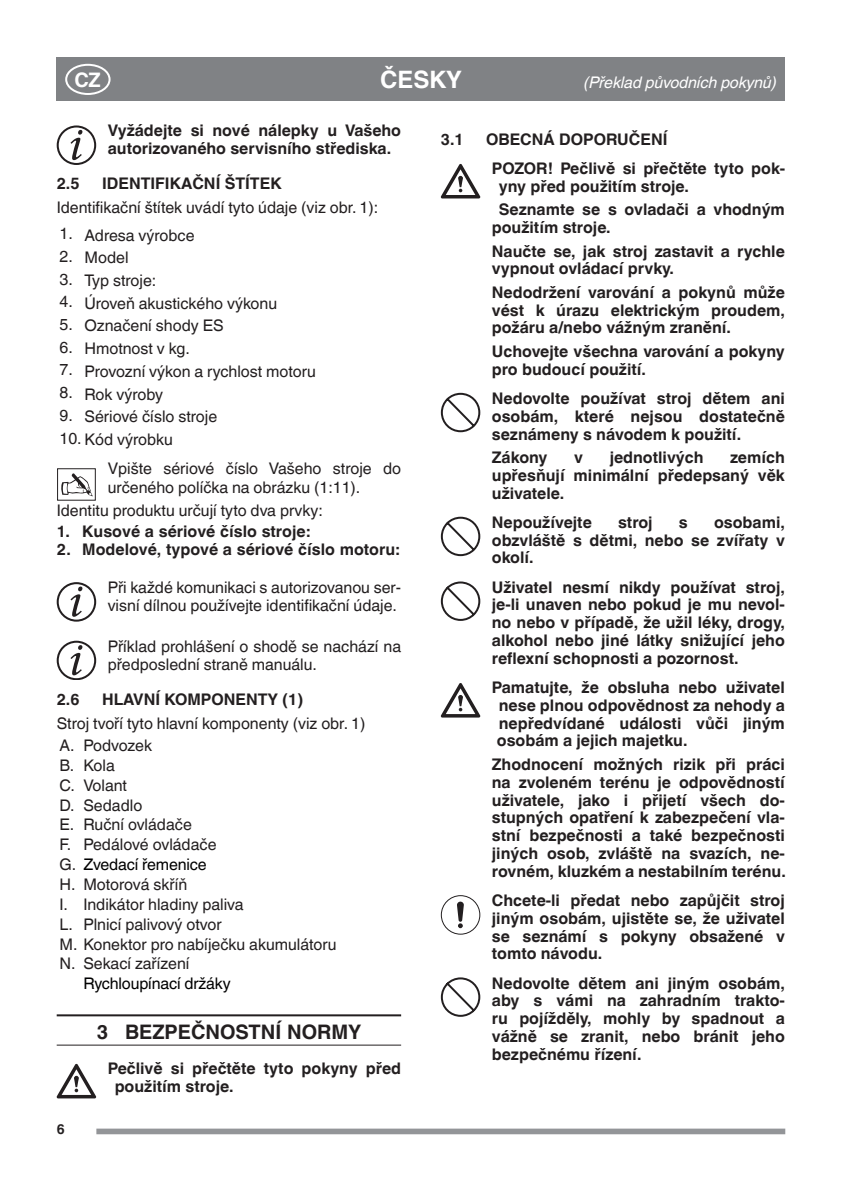
<style>
.page{position:relative;width:842px;height:1191px;background:#fff}
.page>*{position:absolute;margin:0;border:0;box-sizing:border-box;transform-origin:0 0}
.t1{font:700 24px "Helvetica World";color:#fff}
.t2{font:700 20px "Helvetica World";color:#231f20}
.t3{font:700 20px "Helvetica World";color:#fff}
.t4{font:700 16px/17.8px "Helvetica World";color:#231f20}
.t5{font:16px/19.8px "Helvetica World";color:#231f20}
.t6{font:italic 16px "Helvetica World";letter-spacing:-.01em;color:#fff}
.t7{font:16px "Helvetica World";letter-spacing:-.01em;color:#000001}
.t8{font:700 14px "Helvetica World";color:#231f20}
.s1{color:#000001}
</style>
<div class="page">
<div style="left:57px;top:58px;width:728px;height:43px;background:#808285"></div>
<div style="left:96px;top:1128px;width:689px;height:6px;background:#939598"></div>
<div style="left:65px;top:64px;width:46px;height:31px;border:2px solid #fff;border-radius:50%"></div>
<hr style="left:57px;top:1014px;width:344px;height:2px;background:#231f20">
<hr style="left:57px;top:1044px;width:344px;height:1px;background:#231f20">
<div style="left:57px;top:125px;width:39px;height:40px;border:2px solid #231f20;border-radius:50%"></div>
<svg style="left:70px;top:130px;width:12px;height:30px"></svg>
<svg style="left:61px;top:473px;width:32px;height:23px"></svg>
<div style="left:57px;top:468px;width:39px;height:33px;border:1px solid #231f20"></div>
<div style="left:57px;top:582px;width:39px;height:39px;border:2px solid #231f20;border-radius:50%"></div>
<svg style="left:70px;top:586px;width:12px;height:31px"></svg>
<div style="left:57px;top:640px;width:39px;height:40px;border:2px solid #231f20;border-radius:50%"></div>
<svg style="left:70px;top:645px;width:12px;height:30px"></svg>
<svg style="left:57px;top:1063px;width:39px;height:35px"></svg>
<svg style="left:441px;top:164px;width:39px;height:34px"></svg>
<svg style="left:441px;top:393px;width:39px;height:39px"></svg>
<svg style="left:441px;top:517px;width:39px;height:39px"></svg>
<svg style="left:441px;top:581px;width:39px;height:40px"></svg>
<svg style="left:441px;top:683px;width:39px;height:34px"></svg>
<div style="left:441px;top:895px;width:39px;height:39px;border:1px solid #231f20;border-radius:50%"></div>
<svg style="left:457px;top:901px;width:7px;height:27px"></svg>
<svg style="left:441px;top:977px;width:39px;height:39px"></svg>
<p class="t3" style="left:75px;top:68px;width:28px">CZ</p>
<h1 class="t1" style="left:380px;top:66px;width:83px">ČESKY</h1>
<p class="t6" style="left:584px;top:73px;width:194px">(Překlad původních pokynů)</p>
<p class="t4" style="left:108px;top:122px;width:295px">Vyžádejte si nové nálepky u Vašeho autorizovaného servisního střediska.</p>
<p class="t4" style="left:57px;top:175px;width:24px">2.5</p>
<p class="t4" style="left:102px;top:175px;width:181px">IDENTIFIKAČNÍ ŠTÍTEK</p>
<p class="t5" style="left:57px;top:197px;width:323px">Identifikační štítek uvádí tyto údaje (viz obr. 1):</p>
<p class="t5" style="left:60px;top:225px;width:137px">1. Adresa výrobce</p>
<p class="t5" style="left:60px;top:248px;width:70px">2. Model</p>
<p class="t5" style="left:60px;top:271px;width:98px">3. Typ stroje:</p>
<p class="t5" style="left:60px;top:293px;width:219px">4. Úroveň akustického výkonu</p>
<p class="t5" style="left:60px;top:316px;width:166px">5. Označení shody ES</p>
<p class="t5" style="left:60px;top:339px;width:132px">6. Hmotnost v kg.</p>
<p class="t5" style="left:60px;top:361px;width:258px">7. Provozní výkon a rychlost motoru</p>
<p class="t5" style="left:60px;top:384px;width:105px">8. Rok výroby</p>
<p class="t5" style="left:60px;top:407px;width:159px">9. Sériové číslo stroje</p>
<p class="t5" style="left:108px;top:425px;width:295px;line-height:29.4px;text-indent:-48px">10. Kód výrobku<br>Vpište sériové číslo Vašeho stroje do</p>
<p class="t5" style="left:57px;top:475px;width:305px;line-height:23.4px;text-indent:51px">určeného políčka na obrázku (1:11).<br>Identitu produktu určují tyto dva prvky:</p>
<p class="t4" style="left:57px;top:522px;width:255px">1. Kusové a sériové číslo stroje:</p>
<p class="t4" style="left:57px;top:540px;width:344px">2. Modelové, typové a sériové číslo motoru:</p>
<p class="t5" style="left:108px;top:579px;width:295px;line-height:17.8px">Při každé komunikaci s autorizovanou ser&shy;visní dílnou používejte identifikační údaje.</p>
<p class="t5" style="left:108px;top:638px;width:295px;line-height:17.8px">Příklad prohlášení o shodě se nachází na předposlední straně manuálu.</p>
<p class="t4" style="left:57px;top:691px;width:24px">2.6</p>
<p class="t4" style="left:102px;top:691px;width:203px">HLAVNÍ KOMPONENTY (1)</p>
<p class="t5" style="left:57px;top:712px;width:310px;line-height:22.4px">Stroj tvoří tyto hlavní komponenty (viz obr. 1)<br>A. Podvozek</p>
<p class="t5" style="left:60px;top:755px;width:279px">B. Kola<br>C. Volant<br>D. Sedadlo<br>E. Ruční ovládače<br>F. Pedálové ovládače<br>G. <span class="s1">Zvedací řemenice<br></span>H. Motorová skříň<br>I. Indikátor hladiny paliva<br>L. Plnicí palivový otvor<br>M. Konektor pro nabíječku akumulátoru<br>N. Sekací zařízení</p>
<p class="t7" style="left:83px;top:974px;width:149px">Rychloupínací držáky</p>
<p class="t2" style="left:97px;top:1020px;width:266px">3 BEZPEČNOSTNÍ NORMY</p>
<p class="t4" style="left:115px;top:1059px;width:288px;text-indent:-7px">Pečlivě si přečtěte tyto pokyny před použitím stroje.</p>
<p class="t4" style="left:441px;top:130px;width:24px">3.1</p>
<p class="t4" style="left:492px;top:125px;width:295px;line-height:29.2px;text-indent:-6px">OBECNÁ DOPORUČENÍ<br>POZOR! Pečlivě si přečtěte tyto pok-</p>
<p class="t4" style="left:499px;top:174px;width:287px;line-height:23.4px">yny před použitím stroje.<br>Seznamte se s ovladači a vhodným</p>
<p class="t4" style="left:492px;top:216px;width:294px;line-height:23.4px">použitím stroje.<br>Naučte se, jak stroj zastavit a rychle</p>
<p class="t4" style="left:492px;top:257px;width:294px;line-height:23.4px">vypnout ovládací prvky.<br>Nedodržení varování a pokynů může</p>
<p class="t4" style="left:492px;top:301px;width:294px">vést k úrazu elektrickým proudem, požáru a/nebo vážným zranění.</p>
<p class="t4" style="left:492px;top:342px;width:294px">Uchovejte všechna varování a pokyny pro budoucí použití.</p>
<p class="t4" style="left:492px;top:389px;width:294px;text-align:justify">Nedovolte používat stroj dětem ani osobám, které nejsou dostatečně seznámeny s návodem k použití.</p>
<p class="t4" style="left:492px;top:448px;width:57px">Zákony</p>
<p class="t4" style="left:574px;top:448px;width:10px">v</p>
<p class="t4" style="left:610px;top:448px;width:95px">jednotlivých</p>
<p class="t4" style="left:492px;top:448px;width:294px;text-align:justify;text-indent:238px">zemích upřesňují minimální předepsaný věk uživatele.</p>
<p class="t4" style="left:492px;top:513px;width:101px">Nepoužívejte</p>
<p class="t4" style="left:618px;top:513px;width:36px">stroj</p>
<p class="t4" style="left:679px;top:513px;width:10px">s</p>
<p class="t4" style="left:492px;top:513px;width:294px;text-align:justify;text-indent:222px">osobami, obzvláště s dětmi, nebo se zvířaty v okolí.</p>
<p class="t4" style="left:492px;top:578px;width:294px;text-align:justify">Uživatel nesmí nikdy používat stroj, je-li unaven nebo pokud je mu nevol&shy;no nebo v případě, že užil léky, drogy, alkohol nebo jiné látky snižující jeho reflexní schopnosti a pozornost.</p>
<p class="t4" style="left:497px;top:678px;width:289px;text-align:justify;text-indent:-5px">Pamatujte, že obsluha nebo uživatel nese plnou odpovědnost za nehody a nepředvídané události vůči jiným osobám a jejich majetku.</p>
<p class="t4" style="left:492px;top:755px;width:295px;text-align:justify">Zhodnocení možných rizik při práci na zvoleném terénu je odpovědností uživatele, jako i přijetí všech do&shy;stupných opatření k zabezpečení vla&shy;stní bezpečnosti a také bezpečnosti jiných osob, zvláště na svazích, ne&shy;rovném, kluzkém a nestabilním terénu.</p>
<p class="t4" style="left:492px;top:891px;width:294px;text-align:justify">Chcete-li předat nebo zapůjčit stroj jiným osobám, ujistěte se, že uživatel se seznámí s pokyny obsažené v tomto návodu.</p>
<p class="t4" style="left:492px;top:974px;width:294px;text-align:justify">Nedovolte dětem ani jiným osobám, aby s vámi na zahradním trakto&shy;ru pojížděly, mohly by spadnout a vážně se zranit, nebo bránit jeho bezpečnému řízení.</p>
<p class="t8" style="left:57px;top:1121px;width:10px">6</p>
</div>
